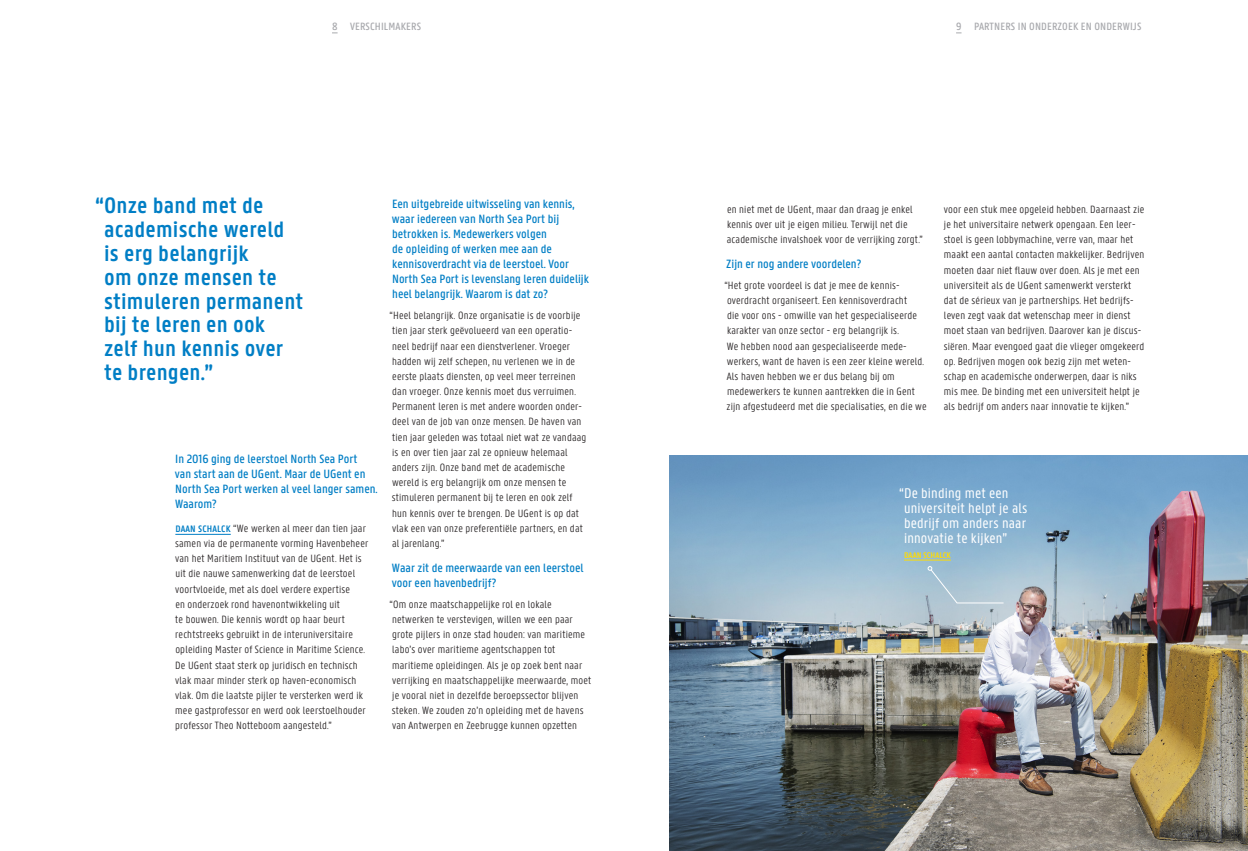
<style>
.page{position:relative;width:1248px;height:851px;background:#fff}
.page>*{position:absolute;margin:0;border:0;box-sizing:border-box;transform-origin:0 0}
.Running_Text_Panno{font:600 23.75px/23.8px "U Gent Panno Text";letter-spacing:.01em;color:#007ec5}
.Running_Text_Panno-2{font:15px/15px "U Gent Panno Text";letter-spacing:.01em;color:#fff}
.Questions{font:500 12.75px/15px "U Gent Panno Text";color:#007ec5}
.Running_Text_Panno-3{font:300 11.25px/15.1px "U Gent Panno Text";letter-spacing:.015em;color:#231f20}
.t1{font:500 11.25px "U Gent Panno Text";letter-spacing:.01em;color:#a8a9ad}
.Running_Text_Panno-4{font:600 8.75px "U Gent Panno Text";color:#ffdc01}
.s1{font-weight:600;font-size:10px;color:#007ec5}
</style>
<div class="page">
<hr style="left:175px;top:534px;width:56px;height:1px;background:#007ec5">
<img style="left:669px;top:456px;width:578px;height:394px">
<hr style="left:903px;top:559px;width:47px;height:1px;background:#ffdc01">
<svg style="left:927px;top:566px;width:76px;height:37px;background:#acc5d5"></svg>
<p class="t1" style="left:332px;top:20px;width:90px">8 VERSCHILMAKERS</p>
<p class="t1" style="left:956px;top:20px;width:187px">9 PARTNERS IN ONDERZOEK EN ONDERWIJS</p>
<p class="Running_Text_Panno" style="left:104px;top:193px;width:201px;text-indent:-9px">“Onze band met de academische wereld is erg belangrijk<br>om onze mensen te stimuleren permanent bij te leren en ook zelf hun kennis over te brengen.”</p>
<p class="Running_Text_Panno-3" style="left:943px;top:201px;width:202px">voor een stuk mee opgeleid hebben. Daarnaast zie je het universitaire netwerk opengaan. Een leer&shy;stoel is geen lobbymachine, verre van, maar het maakt een aantal contacten makkelijker. Bedrijven moeten daar niet flauw over doen. Als je met een universiteit als de UGent samenwerkt versterkt dat de sérieux van je partnerships. Het bedrijfs&shy;leven zegt vaak dat wetenschap meer in dienst moet staan van bedrijven. Daarover kan je discus&shy;siëren. Maar evengoed gaat die vlieger omgekeerd op. Bedrijven mogen ook bezig zijn met weten&shy;schap en academische onderwerpen, daar is niks mis mee. De binding met een universiteit helpt je als bedrijf om anders naar innovatie te kijken.”</p>
<p class="Questions" style="left:392px;top:196px;width:199px">Een uitgebreide uitwisseling van kennis, waar iedereen van North Sea Port bij betrokken is. Medewerkers volgen<br>de opleiding of werken mee aan de kennisoverdracht via de leerstoel. Voor North Sea Port is levenslang leren duidelijk heel belangrijk. Waarom is dat zo?</p>
<p class="Running_Text_Panno-3" style="left:389px;top:308px;width:198px">“Heel belangrijk. Onze organisatie is de voorbije tien jaar sterk geëvolueerd van een operatio&shy;neel bedrijf naar een dienstverlener. Vroeger hadden wij zelf schepen, nu verlenen we in de eerste plaats diensten, op veel meer terreinen dan vroeger. Onze kennis moet dus verruimen.<br>Permanent leren is met andere woorden onder&shy;deel van de job van onze mensen. De haven van tien jaar geleden was totaal niet wat ze vandaag is en over tien jaar zal ze opnieuw helemaal anders zijn. Onze band met de academische wereld is erg belangrijk om onze mensen te stimuleren permanent bij te leren en ook zelf hun kennis over te brengen. De UGent is op dat vlak een van onze preferentiële partners, en dat al jarenlang.”</p>
<p class="Questions" style="left:392px;top:560px;width:193px">Waar zit de meerwaarde van een leerstoel voor een havenbedrijf?</p>
<p class="Running_Text_Panno-3" style="left:389px;top:596px;width:203px">“Om onze maatschappelijke rol en lokale netwerken te verstevigen, willen we een paar grote pijlers in onze stad houden: van maritieme labo’s over maritieme agentschappen tot maritieme opleidingen. Als je op zoek bent naar verrijking en maatschappelijke meerwaarde, moet je vooral niet in dezelfde beroepssector blijven steken. We zouden zo’n opleiding met de havens van Antwerpen en Zeebrugge kunnen opzetten</p>
<p class="Running_Text_Panno-3" style="left:726px;top:201px;width:197px">en niet met de UGent, maar dan draag je enkel kennis over uit je eigen milieu. Terwijl net die academische invalshoek voor de verrijking zorgt.”</p>
<p class="Questions" style="left:726px;top:256px;width:136px">Zijn er nog andere voordelen?</p>
<p class="Running_Text_Panno-3" style="left:724px;top:277px;width:204px">“Het grote voordeel is dat je mee de kennis&shy;overdracht organiseert. Een kennisoverdracht<br>die voor ons - omwille van het gespecialiseerde karakter van onze sector - erg belangrijk is.<br>We hebben nood aan gespecialiseerde mede&shy;werkers, want de haven is een zeer kleine wereld.<br>Als haven hebben we er dus belang bij om medewerkers te kunnen aantrekken die in Gent zijn afgestudeerd met die specialisaties, en die we</p>
<p class="Questions" style="left:175px;top:451px;width:204px">In 2016 ging de leerstoel North Sea Port<br>van start aan de UGent. Maar de UGent en<br>North Sea Port werken al veel langer samen.<br>Waarom?</p>
<p class="Running_Text_Panno-3" style="left:175px;top:520px;width:195px"><span class="s1">DAAN SCHALCK</span> “We werken al meer dan tien jaar samen via de permanente vorming Havenbeheer van het Maritiem Instituut van de UGent. Het is uit die nauwe samenwerking dat de leerstoel voortvloeide, met als doel verdere expertise<br>en onderzoek rond havenontwikkeling uit<br>te bouwen. Die kennis wordt op haar beurt rechtstreeks gebruikt in de interuniversitaire opleiding Master of Science in Maritime Science.<br>De UGent staat sterk op juridisch en technisch vlak maar minder sterk op haven-economisch vlak. Om die laatste pijler te versterken werd ik mee gastprofessor en werd ook leerstoelhouder professor Theo Notteboom aangesteld.”</p>
<p class="Running_Text_Panno-2" style="left:903px;top:485px;width:125px;text-indent:-5px">“De binding met een universiteit helpt je als bedrijf om anders naar innovatie te kijken”</p>
<p class="Running_Text_Panno-4" style="left:903px;top:549px;width:48px">DAAN SCHALCK</p>
</div>
